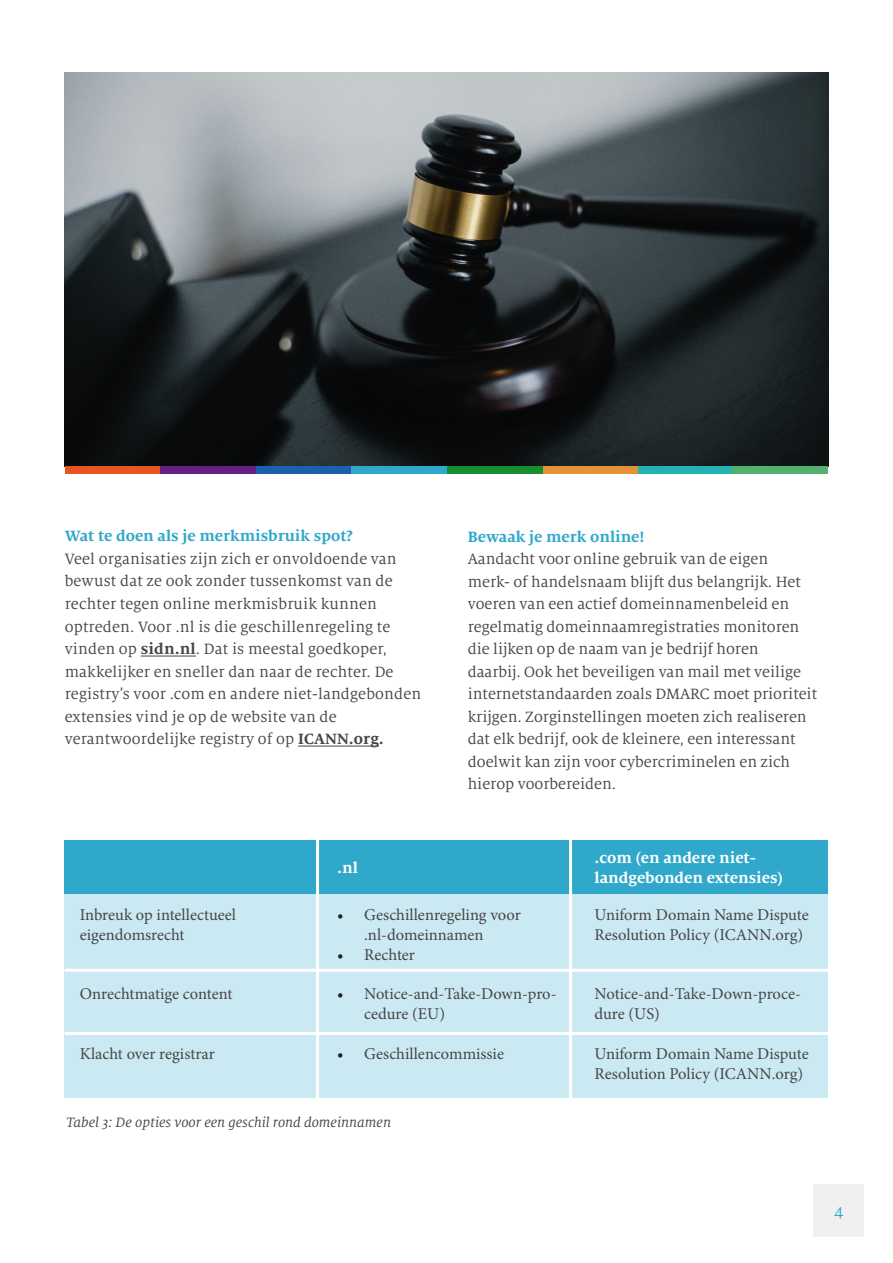
<style>
.page{position:relative;width:893px;height:1263px;background:#fff}
.page>*{position:absolute;margin:0;border:0;box-sizing:border-box;transform-origin:0 0}
.t1{font:18px "Milo Serif OT";color:#30a8cb}
.t2{font:16.5px/22.5px "Milo Serif OT";color:#464646}
.t3{font:16.5px/19.8px "Minion Pro";letter-spacing:-.005em;color:#464646}
.t4{font:700 16.5px "Milo Serif OT";color:#30a8cb}
.t5{font:700 16.5px/19.8px "Milo Serif OT";color:#fff}
.t6{font:italic 15px "Milo Serif OT";color:#464646}
.s1{font-weight:700}
.s2{color:#231f20}
</style>
<div class="page">
<div style="left:814px;top:1184px;width:50px;height:53px;background:#f0f0f0"></div>
<hr style="left:141px;top:655px;width:55px;height:1px;background:#464646">
<hr style="left:298px;top:745px;width:81px;height:1px;background:#464646">
<img style="left:65px;top:72px;width:763px;height:394px">
<div style="left:65px;top:466px;width:95px;height:8px;background:#e85422"></div>
<div style="left:160px;top:466px;width:96px;height:8px;background:#642180"></div>
<div style="left:256px;top:466px;width:96px;height:8px;background:#1961ac"></div>
<div style="left:352px;top:466px;width:95px;height:8px;background:#30a8cb"></div>
<div style="left:447px;top:466px;width:96px;height:8px;background:#178d30"></div>
<div style="left:543px;top:466px;width:95px;height:8px;background:#e59236"></div>
<div style="left:638px;top:466px;width:96px;height:8px;background:#24b3b2"></div>
<div style="left:732px;top:466px;width:96px;height:8px;background:#53b070"></div>
<div style="left:65px;top:893px;width:763px;height:204px;background:#cbe9f2"></div>
<div style="left:65px;top:840px;width:763px;height:53px;background:#30a8cb"></div>
<hr style="left:65px;top:969px;width:763px;height:3px;background:#fff">
<hr style="left:65px;top:1032px;width:763px;height:3px;background:#fff">
<hr style="left:316px;top:840px;width:3px;height:259px;background:#fff">
<hr style="left:569px;top:840px;width:3px;height:259px;background:#fff">
<p class="t4" style="left:65px;top:527px;width:290px">Wat te doen als je merkmisbruik spot?</p>
<p class="t2" style="left:65px;top:548px;width:358px">Veel organisaties zijn zich er onvoldoende van bewust dat ze ook zonder tussenkomst van de rechter tegen online merkmisbruik kunnen optreden. Voor .nl is die geschillenregeling te vinden op <span class="s1">sidn.nl</span>. Dat is meestal goedkoper, makkelijker en sneller dan naar de rechter. De registry’s voor .com en andere niet-landgebonden extensies vind je op de website van de verantwoordelijke registry of op <span class="s1">ICANN.org.</span></p>
<p class="t5" style="left:337px;top:858px;width:22px">.nl</p>
<p class="t4" style="left:468px;top:527px;width:178px">Bewaak je merk online!</p>
<p class="t2" style="left:468px;top:548px;width:351px">Aandacht voor online gebruik van de eigen<br>merk- of handelsnaam blijft dus belangrijk. Het voeren van een actief domeinnamenbeleid en regelmatig domeinnaamregistraties monitoren die lijken op de naam van je bedrijf horen<br>daarbij. Ook het beveiligen van mail met veilige internetstandaarden zoals DMARC moet prioriteit krijgen. Zorginstellingen moeten zich realiseren dat elk bedrijf, ook de kleinere, een interessant doelwit kan zijn voor cybercriminelen en zich hierop voorbereiden.</p>
<p class="t5" style="left:595px;top:848px;width:190px">.com (en andere niet&shy;landgebonden extensies)</p>
<p class="t3" style="left:80px;top:905px;width:158px">Inbreuk op intellectueel eigendomsrecht</p>
<p class="t3" style="left:80px;top:984px;width:154px">Onrechtmatige content</p>
<p class="t3" style="left:80px;top:1043px;width:136px">Klacht over registrar</p>
<p class="t3" style="left:364px;top:905px;width:158px;text-indent:-27px"><span class="s2">•</span> Geschillenregeling voor .nl-domeinnamen</p>
<p class="t3" style="left:337px;top:944px;width:79px"><span class="s2">•</span> Rechter</p>
<p class="t3" style="left:364px;top:984px;width:194px;text-indent:-27px"><span class="s2">•</span> Notice-and-Take-Down-pro&shy;cedure (EU)</p>
<p class="t3" style="left:337px;top:1043px;width:168px"><span class="s2">•</span> Geschillencommissie</p>
<p class="t6" style="left:66px;top:1115px;width:327px">Tabel 3: De opties voor een geschil rond domeinnamen</p>
<p class="t3" style="left:595px;top:905px;width:216px">Uniform Domain Name Dispute<br>Resolution Policy (ICANN.org)</p>
<p class="t3" style="left:595px;top:984px;width:208px">Notice-and-Take-Down-proce&shy;dure (US)</p>
<p class="t3" style="left:595px;top:1043px;width:216px">Uniform Domain Name Dispute<br>Resolution Policy (ICANN.org)</p>
<p class="t1" style="left:834px;top:1201px;width:11px">4</p>
</div>
